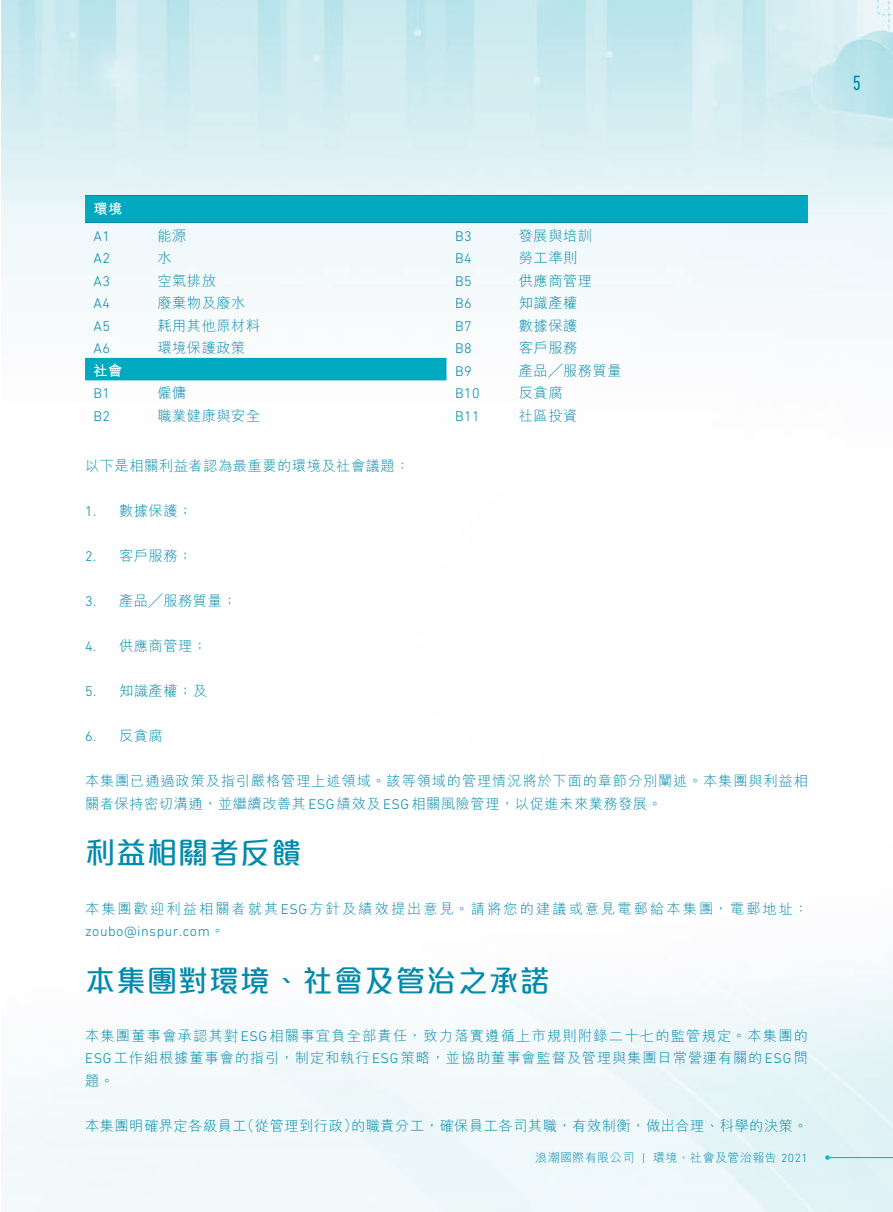
<style>
.page{position:relative;width:893px;height:1212px;background:#fff}
.page>*{position:absolute;margin:0;border:0;box-sizing:border-box;transform-origin:0 0}
.主標題{font:500 30px "M Elle HK";letter-spacing:.035em;color:#008aac}
.t1{font:condensed 21px "DIN Next LT Pro";color:#008aac}
._1__內文{font:300 14.25px/22.5px "M Hei HK";letter-spacing:.035em;color:#008aac;text-align:justify}
._1__內文-2{font:300 14.25px/22.5px "M Hei HK";letter-spacing:.06em;color:#008aac}
._1__內文-3{font:300 14.25px/22.5px "M Hei HK";letter-spacing:.145em;color:#008aac}
._1__內文-4{font:300 14.25px "DIN Next LT Pro";letter-spacing:.035em;color:#008aac}
._1__內文-5{font:700 14.25px "M Hei HK";color:#fff}
.t2{font:300 12px "M Hei HK";letter-spacing:.035em;color:#008aac}
.s1{font-family:"DIN Next LT Pro"}
</style>
<div class="page">
<hr style="left:827px;top:1157px;width:66px;height:1px;background:#0dbacd">
<svg style="left:825px;top:1155px;width:5px;height:5px"></svg>
<svg style="left:85px;top:196px;width:723px;height:184px;fill:#f4f9fb"></svg>
<hr style="left:85px;top:195px;width:723px;height:1px;background:#008aac">
<hr style="left:85px;top:222px;width:723px;height:1px;background:#008aac">
<p class="_1__內文-5" style="left:94px;top:198px;width:30px">環境</p>
<p class="_1__內文-4" style="left:94px;top:228px;width:18px">A1</p>
<p class="_1__內文" style="left:157px;top:224px;width:31px">能源</p>
<p class="_1__內文-4" style="left:455px;top:228px;width:18px">B3</p>
<p class="_1__內文" style="left:519px;top:224px;width:75px">發展與培訓</p>
<p class="_1__內文-4" style="left:94px;top:250px;width:18px">A2</p>
<p class="_1__內文" style="left:157px;top:246px;width:16px">水</p>
<p class="_1__內文-4" style="left:455px;top:250px;width:18px">B4</p>
<p class="_1__內文" style="left:519px;top:246px;width:60px">勞工準則</p>
<p class="_1__內文-4" style="left:94px;top:273px;width:18px">A3</p>
<p class="_1__內文" style="left:157px;top:269px;width:60px">空氣排放</p>
<p class="_1__內文-4" style="left:455px;top:273px;width:18px">B5</p>
<p class="_1__內文" style="left:519px;top:269px;width:75px">供應商管理</p>
<p class="_1__內文-4" style="left:94px;top:295px;width:18px">A4</p>
<p class="_1__內文" style="left:157px;top:291px;width:90px">廢棄物及廢水</p>
<p class="_1__內文-4" style="left:455px;top:295px;width:18px">B6</p>
<p class="_1__內文" style="left:519px;top:291px;width:60px">知識產權</p>
<p class="_1__內文-4" style="left:94px;top:318px;width:18px">A5</p>
<p class="_1__內文" style="left:157px;top:314px;width:104px">耗用其他原材料</p>
<p class="_1__內文-4" style="left:455px;top:318px;width:18px">B7</p>
<p class="_1__內文" style="left:519px;top:314px;width:60px">數據保護</p>
<p class="_1__內文-4" style="left:94px;top:340px;width:18px">A6</p>
<p class="_1__內文" style="left:157px;top:336px;width:90px">環境保護政策</p>
<p class="_1__內文-4" style="left:455px;top:340px;width:18px">B8</p>
<p class="_1__內文" style="left:519px;top:336px;width:60px">客戶服務</p>
<p class="_1__內文-5" style="left:94px;top:360px;width:30px">社會</p>
<p class="_1__內文-4" style="left:455px;top:363px;width:18px">B9</p>
<p class="_1__內文" style="left:519px;top:359px;width:104px">產品╱服務質量</p>
<p class="_1__內文-4" style="left:94px;top:385px;width:18px">B1</p>
<p class="_1__內文" style="left:157px;top:381px;width:31px">僱傭</p>
<p class="_1__內文-4" style="left:455px;top:385px;width:26px">B10</p>
<p class="_1__內文" style="left:519px;top:381px;width:45px">反貪腐</p>
<p class="_1__內文-4" style="left:94px;top:408px;width:18px">B2</p>
<p class="_1__內文" style="left:157px;top:404px;width:104px">職業健康與安全</p>
<p class="_1__內文-4" style="left:455px;top:408px;width:26px">B11</p>
<p class="_1__內文" style="left:519px;top:404px;width:60px">社區投資</p>
<p class="_1__內文" style="left:85px;top:455px;width:326px">以下是相關利益者認為最重要的環境及社會議題：</p>
<p class="_1__內文" style="left:85px;top:500px;width:109px"><span class="s1">1.</span> 數據保護；</p>
<p class="_1__內文" style="left:85px;top:545px;width:109px"><span class="s1">2.</span> 客戶服務；</p>
<p class="_1__內文" style="left:85px;top:590px;width:153px"><span class="s1">3.</span> 產品╱服務質量；</p>
<p class="_1__內文" style="left:85px;top:635px;width:124px"><span class="s1">4.</span> 供應商管理；</p>
<p class="_1__內文" style="left:85px;top:680px;width:124px"><span class="s1">5.</span> 知識產權；及</p>
<p class="_1__內文" style="left:85px;top:725px;width:79px"><span class="s1">6.</span> 反貪腐</p>
<p class="_1__內文-2" style="left:85px;top:770px;width:724px">本集團已通過政策及指引嚴格管理上述領域。該等領域的管理情況將於下面的章節分別闡述。本集團與利益相關者保持密切溝通，並繼續改善其<span class="s1">ESG</span>績效及<span class="s1">ESG</span>相關風險管理，以促進未來業務發展。</p>
<p class="主標題" style="left:85px;top:838px;width:218px">利益相關者反饋</p>
<p class="_1__內文-3" style="left:85px;top:897px;width:724px">本集團歡迎利益相關者就其<span class="s1">ESG</span>方針及績效提出意見。請將您的建議或意見電郵給本集團，電郵地址：<span class="s1">zoubo@inspur.com</span>。</p>
<p class="主標題" style="left:85px;top:965px;width:466px">本集團對環境、社會及管治之承諾</p>
<p class="_1__內文" style="left:85px;top:1024px;width:724px">本集團董事會承認其對<span class="s1">ESG</span>相關事宜負全部責任，致力落實遵循上市規則附錄二十七的監管規定。本集團的<span class="s1">ESG</span>工作組根據董事會的指引，制定和執行<span class="s1">ESG</span>策略，並協助董事會監督及管理與集團日常營運有關的<span class="s1">ESG</span>問題。</p>
<p class="_1__內文" style="left:85px;top:1114px;width:724px">本集團明確界定各級員工（從管理到行政）的職責分工，確保員工各司其職，有效制衡，做出合理、科學的決策。</p>
<p class="t2" style="left:535px;top:1151px;width:274px">浪潮國際有限公司 <span class="s1">|</span> 環境、社會及管治報告 <span class="s1">2021</span></p>
<h2 class="t1" style="left:853px;top:71px;width:10px">5</h2>
</div>
